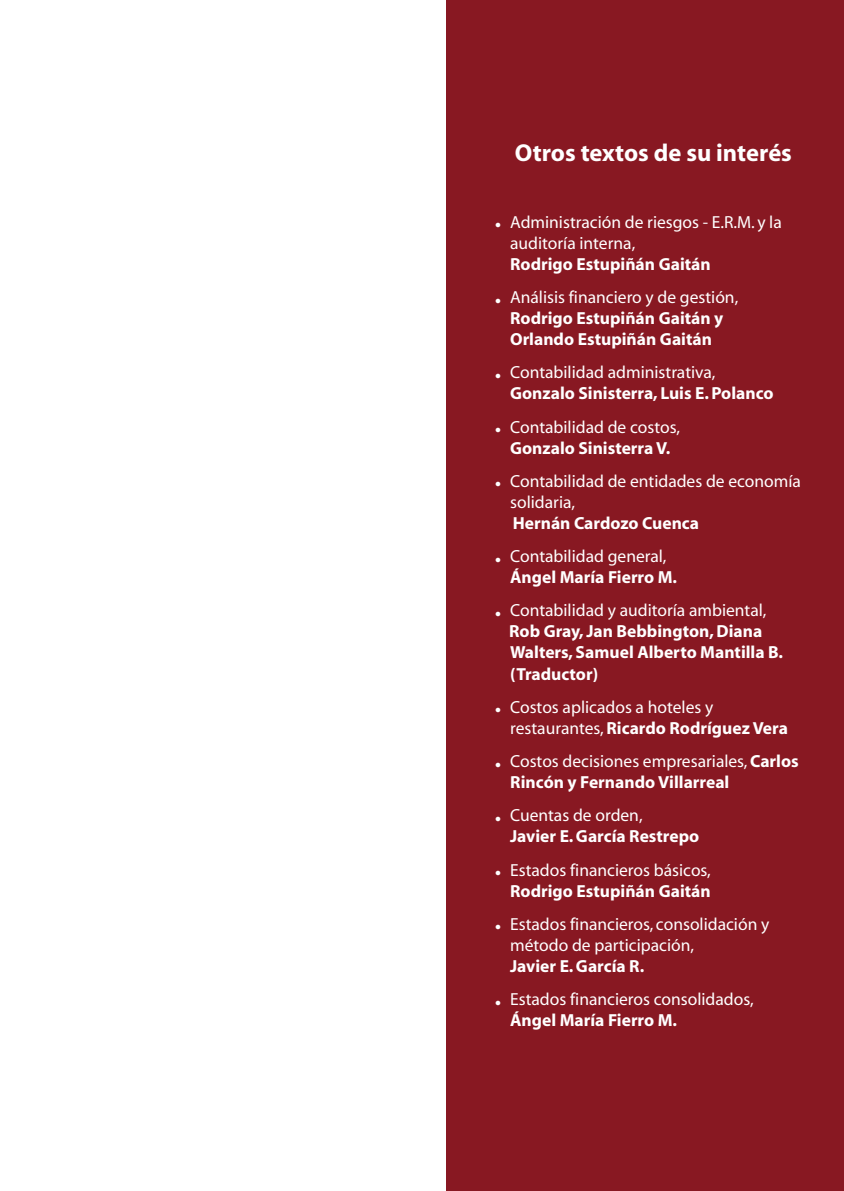
<style>
.page{position:relative;width:844px;height:1191px;background:#fff}
.page>*{position:absolute;margin:0;border:0;box-sizing:border-box;transform-origin:0 0}
.t1{font:700 24.5px "Myriad";color:#fff}
.t2{font:700 17.5px/21px "Myriad";color:#fff}
.t3{font:17.5px/21px "Myriad";color:#fff}
.s1{font-weight:700}
.s2{font-weight:400}
</style>
<div class="page">
<div style="left:446px;top:0;width:397px;height:1191px;background:#881822"></div>
<h1 class="t1" style="left:514px;top:140px;width:278px">Otros textos de su interés</h1>
<p class="t3" style="left:510px;top:212px;width:273px;text-indent:-15px"><span class="s1">•</span> Administración de riesgos - E.R.M. y la auditoría interna,</p>
<p class="t2" style="left:510px;top:254px;width:202px">Rodrigo Estupiñán Gaitán</p>
<p class="t2" style="left:510px;top:287px;width:229px;text-indent:-15px">• <span class="s2">Análisis financiero y de gestión,<br></span>Rodrigo Estupiñán Gaitán y<br>Orlando Estupiñán Gaitán</p>
<p class="t2" style="left:510px;top:362px;width:265px;text-indent:-15px">• <span class="s2">Contabilidad administrativa,<br></span>Gonzalo Sinisterra, Luis E. Polanco</p>
<p class="t3" style="left:495px;top:417px;width:186px;text-align:center"><span class="s1">•</span> Contabilidad de costos,<br><span class="s1">Gonzalo Sinisterra V.</span></p>
<p class="t3" style="left:510px;top:471px;width:292px;text-indent:-15px"><span class="s1">•</span> Contabilidad de entidades de economía solidaria,</p>
<p class="t2" style="left:512px;top:513px;width:188px">Hernán Cardozo Cuenca</p>
<p class="t3" style="left:510px;top:546px;width:168px;text-indent:-15px"><span class="s1">•</span> Contabilidad general,<br><span class="s1">Ángel María Fierro M.</span></p>
<p class="t2" style="left:509px;top:600px;width:275px;text-indent:-14px">• <span class="s2">Contabilidad y auditoría ambiental,<br></span>Rob Gray, Jan Bebbington, Diana<br>Walters, Samuel Alberto Mantilla B. (Traductor)</p>
<p class="t3" style="left:510px;top:697px;width:279px;text-indent:-15px"><span class="s1">•</span> Costos aplicados a hoteles y restaurantes, <span class="s1">Ricardo Rodríguez Vera</span></p>
<p class="t2" style="left:510px;top:751px;width:290px;text-indent:-15px">• <span class="s2">Costos decisiones empresariales,</span> Carlos<br>Rincón y Fernando Villarreal</p>
<p class="t2" style="left:510px;top:805px;width:191px;text-indent:-15px">• <span class="s2">Cuentas de orden,<br></span>Javier E. García Restrepo</p>
<p class="t3" style="left:495px;top:860px;width:217px;text-align:right"><span class="s1">•</span> Estados financieros básicos,<br><span class="s1">Rodrigo Estupiñán Gaitán</span></p>
<p class="t3" style="left:510px;top:914px;width:260px;text-indent:-15px"><span class="s1">•</span> Estados financieros, consolidación y método de participación,</p>
<p class="t2" style="left:510px;top:956px;width:135px">Javier E. García R.</p>
<p class="t3" style="left:510px;top:989px;width:245px;text-indent:-15px"><span class="s1">•</span> Estados financieros consolidados,<br><span class="s1">Ángel María Fierro M.</span></p>
</div>
